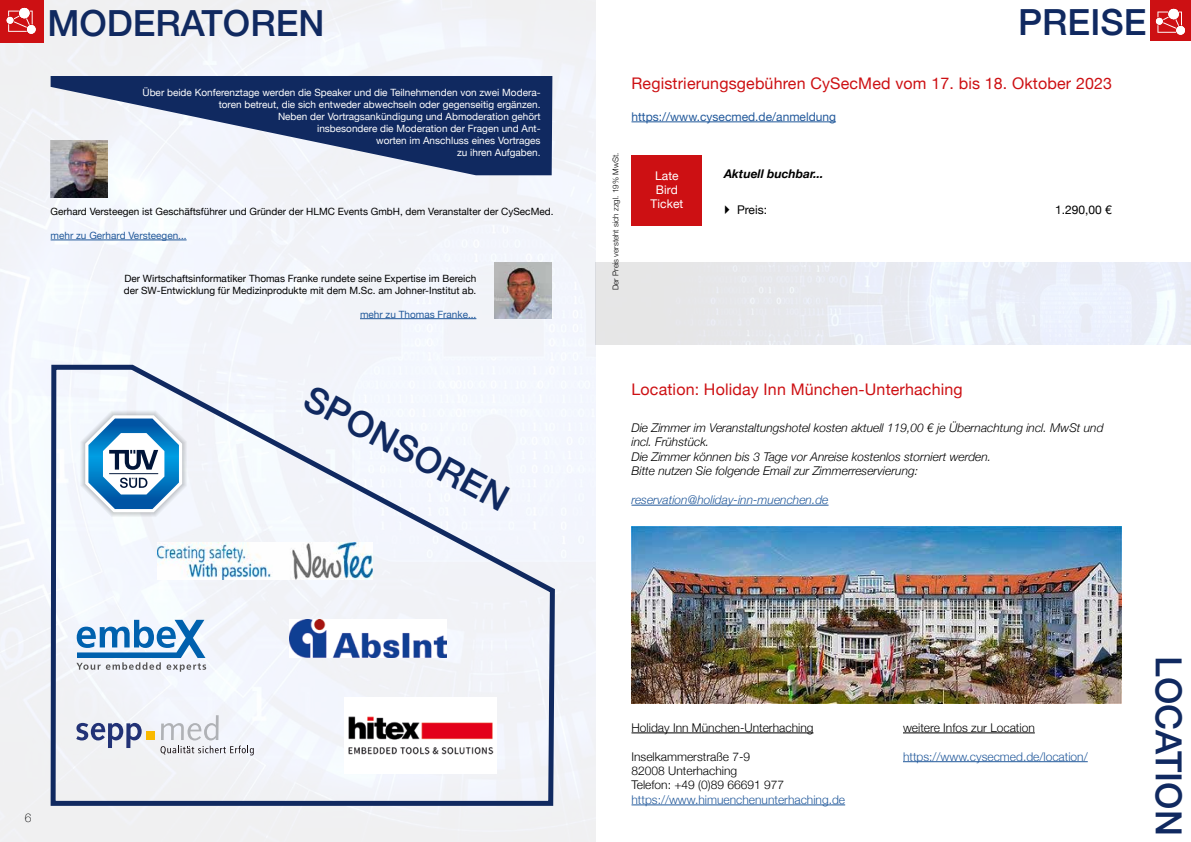
<style>
.page{position:relative;width:1191px;height:842px;background:#fff}
.page>*{position:absolute;margin:0;border:0;box-sizing:border-box;transform-origin:0 0}
.t1{font:500 36px "Helvetica Neue";color:#102960}
.t2{font:16px "Helvetica Neue";letter-spacing:.01em;color:#cd1013}
.t3{font:italic 300 12px/14.4px "Helvetica Neue";color:#000}
.t4{font:300 12px/14.4px "Helvetica Neue";color:#000}
.t5{font:300 12px "Helvetica Neue";color:#22599b}
.t6{font:italic 300 12px "Helvetica Neue";color:#22599b}
.t7{font:12px "Helvetica Neue";color:#22599b}
.t8{font:italic 700 12px "Helvetica Neue";color:#000}
.t9{font:12px "Helvetica Neue";color:#000}
.t10{font:12px/14.4px "Helvetica Neue";letter-spacing:.005em;color:#fff;text-align:center}
.t11{font:100 12px "Helvetica Neue";color:#000}
.t12{font:10px/12px "Helvetica Neue";color:#fff;text-align:right}
.t13{font:10px/12px "Helvetica Neue";color:#000}
.t14{font:10px "Helvetica Neue";color:#22599b}
.t15{font:300 8px "Helvetica Neue";color:#000}
</style>
<div class="page">
<div style="left:0;top:0;width:595px;height:842px;background:#f2f3f9"></div>
<hr style="left:631px;top:122px;width:205px;height:1px;background:#22599b">
<hr style="left:631px;top:505px;width:197px;height:1px;background:#22599b">
<img style="left:631px;top:526px;width:490px;height:177px">
<hr style="left:631px;top:733px;width:182px;height:1px;background:#000">
<hr style="left:631px;top:805px;width:214px;height:1px;background:#22599b">
<div style="left:631px;top:155px;width:71px;height:71px;background:#cd1013"></div>
<img style="left:51px;top:175px;width:56px;height:22px">
<img style="left:495px;top:262px;width:56px;height:57px">
<hr style="left:360px;top:318px;width:116px;height:1px;background:#22599b">
<hr style="left:51px;top:240px;width:136px;height:1px;background:#22599b">
<svg style="left:51px;top:76px;width:501px;height:99px;fill:#102960"></svg>
<div style="left:0;top:0;width:44px;height:43px;background:#cd1013"></div>
<svg style="left:6px;top:8px;width:30px;height:26px"></svg>
<div style="left:1150px;top:0;width:41px;height:41px;background:#cd1013"></div>
<svg style="left:1155px;top:9px;width:30px;height:26px"></svg>
<svg style="left:48px;top:362px;width:509px;height:446px"></svg>
<svg style="left:76px;top:620px;width:130px;height:52px"></svg>
<hr style="left:903px;top:733px;width:131px;height:1px;background:#000">
<hr style="left:903px;top:761px;width:184px;height:1px;background:#22599b">
<img style="left:290px;top:620px;width:156px;height:37px">
<img style="left:595px;top:263px;width:596px;height:81px">
<img style="left:344px;top:697px;width:152px;height:76px">
<svg style="left:76px;top:723px;width:66px;height:25px"></svg>
<div style="left:146px;top:732px;width:9px;height:8px;background:#f9b900"></div>
<svg style="left:160px;top:715px;width:94px;height:40px"></svg>
<img style="left:157px;top:543px;width:216px;height:37px">
<svg style="left:80px;top:410px;width:107px;height:107px"></svg>
<h1 class="t1" style="left:47px;top:-6px;width:278px">MODERATOREN</h1>
<p class="t12" style="left:142px;top:87px;width:400px">Über beide Konferenztage werden die Speaker und die Teilnehmenden von zwei Modera&shy;toren betreut, die sich entweder abwechseln oder gegenseitig ergänzen.<br>Neben der Vortragsankündigung und Abmoderation gehört<br>insbesondere die Moderation der Fragen und Ant-<br>worten im Anschluss eines Vortrages<br>zu ihren Aufgaben.</p>
<p class="t13" style="left:51px;top:206px;width:504px">Gerhard Versteegen ist Geschäftsführer und Gründer der HLMC Events GmbH, dem Veranstalter der CySecMed.</p>
<p class="t14" style="left:51px;top:228px;width:137px">mehr zu Gerhard Versteegen...</p>
<p class="t13" style="left:124px;top:273px;width:354px">Der Wirtschaftsinformatiker Thomas Franke rundete seine Expertise im Bereich der SW-Entwicklung für Medizinprodukte mit dem M.Sc. am Johner-Institut ab.</p>
<p class="t14" style="left:360px;top:307px;width:118px">mehr zu Thomas Franke...</p>
<h1 class="t1" style="left:320px;top:370px;width:227px;rotate:28deg">SPONSOREN</h1>
<p class="t11" style="left:25px;top:808px;width:8px">6</p>
<h1 class="t1" style="left:1018px;top:-7px;width:130px">PREISE</h1>
<h2 class="t2" style="left:631px;top:72px;width:482px">Registrierungsgebühren CySecMed vom 17. bis 18. Oktober 2023</h2>
<p class="t7" style="left:631px;top:108px;width:206px">https://www.cysecmed.de/anmeldung</p>
<p class="t15" style="left:609px;top:290px;width:139px;rotate:-90deg">Der Preis versteht sich zzgl. 19% MwSt.</p>
<p class="t10" style="left:650px;top:169px;width:34px">Late<br>Bird<br>Ticket</p>
<p class="t8" style="left:724px;top:164px;width:101px">Aktuell buchbar...</p>
<p class="t9" style="left:737px;top:201px;width:31px">Preis:</p>
<p class="t9" style="left:1055px;top:201px;width:58px">1.290,00 €</p>
<h2 class="t2" style="left:631px;top:378px;width:333px">Location: Holiday Inn München-Unterhaching</h2>
<p class="t3" style="left:631px;top:420px;width:473px">Die Zimmer im Veranstaltungshotel kosten aktuell 119,00 € je Übernachtung incl. MwSt und incl. Frühstück.<br>Die Zimmer können bis 3 Tage vor Anreise kostenlos storniert werden.<br>Bitte nutzen Sie folgende Email zur Zimmerreservierung:</p>
<p class="t6" style="left:631px;top:490px;width:198px">reservation@holiday-inn-muenchen.de</p>
<p class="t4" style="left:631px;top:719px;width:183px">Holiday Inn München-Unterhaching</p>
<p class="t4" style="left:631px;top:748px;width:154px">Inselkammerstraße 7-9<br>82008 Unterhaching<br>Telefon: +49 (0)89 66691 977</p>
<p class="t5" style="left:631px;top:790px;width:215px">https://www.himuenchenunterhaching.de</p>
<p class="t4" style="left:903px;top:719px;width:133px">weitere Infos zur Location</p>
<p class="t5" style="left:903px;top:746px;width:186px">https://www.cysecmed.de/location/</p>
<h1 class="t1" style="left:1197px;top:656px;width:181px;rotate:90deg">LOCATION</h1>
</div>
